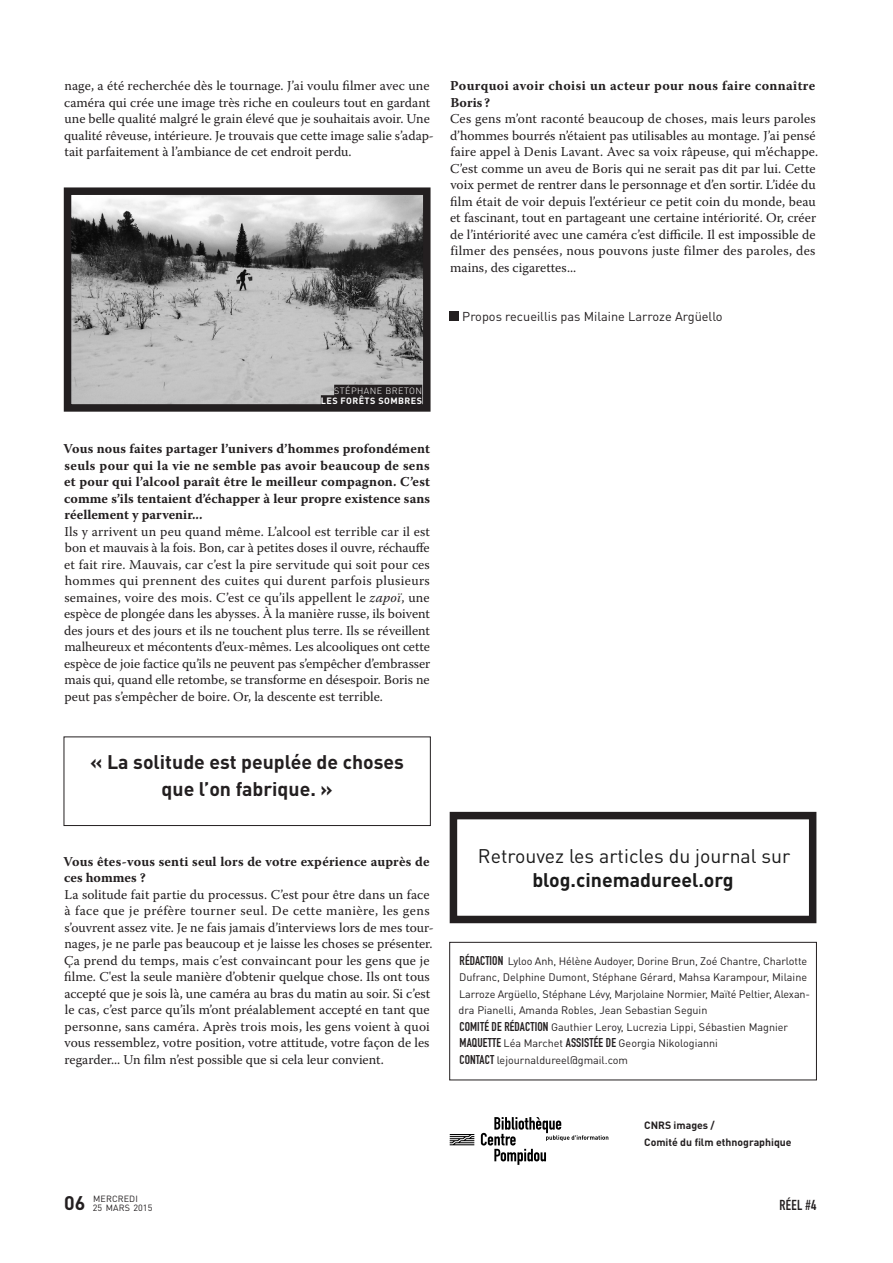
<style>
.page{position:relative;width:893px;height:1263px;background:#fff}
.page>*{position:absolute;margin:0;border:0;box-sizing:border-box;transform-origin:0 0}
.quote{font:19.5px/23.4px "DIN Pro";color:#1a1a1a;text-align:center}
.t1{font:700 19.5px/27px "DIN Pro";color:#231f20;text-align:center}
.t2{font:14.25px "DIN Engschrift Std";color:#231f20}
.texte_courant{font:13.5px/16.5px "Warnock Pro";letter-spacing:.005em;color:#231f20}
.question{font:700 13.5px/16.5px "Warnock Pro";letter-spacing:.015em;color:#231f20}
.signature{font:12.75px "DIN Pro";color:#231f20}
.t3{font:10.8px/16.5px "DIN Pro";color:#231f20}
.t4{font:700 10.5px "DIN Pro";color:#231f20}
.img_legend{font:700 9px "DIN Pro";letter-spacing:.05em;color:#fff}
.img_legend-2{font:300 9px "DIN Pro";letter-spacing:.05em;color:#fff}
.t5{font:9px "DIN Pro";letter-spacing:.01em;color:#231f20}
.t6{font:8.85px "DIN Pro";letter-spacing:.015em;color:#231f20}
.s1{font-style:italic}
.s2{font-weight:700}
.s3{font-family:"DIN Engschrift Std";font-size:12.6px}
.s4{font-size:8.85px}
</style>
<div class="page">
<div style="left:450px;top:312px;width:9px;height:9px;background:#231f20"></div>
<svg style="left:450px;top:1117px;width:158px;height:48px"></svg>
<div style="left:450px;top:812px;width:366px;height:111px;border:8px solid #231f20"></div>
<div style="left:449px;top:942px;width:368px;height:138px;border:1px solid #231f20"></div>
<img style="left:73px;top:196px;width:349px;height:207px">
<div style="left:64px;top:187px;width:367px;height:225px;border:8px solid #231f20"></div>
<div style="left:334px;top:385px;width:88px;height:12px;background:#231f20"></div>
<div style="left:321px;top:395px;width:101px;height:12px;background:#231f20"></div>
<div style="left:64px;top:737px;width:367px;height:89px;border:1px solid #231f20"></div>
<p class="texte_courant" style="left:64px;top:77px;width:371px">nage, a été recherchée dès le tournage. J’ai voulu filmer avec une caméra qui crée une image très riche en couleurs tout en gardant une belle qualité malgré le grain élevé que je souhaitais avoir. Une qualité rêveuse, intérieure. Je trouvais que cette image salie s’adap&shy;tait parfaitement à l’ambiance de cet endroit perdu.</p>
<p class="question" style="left:450px;top:77px;width:367px">Pourquoi avoir choisi un acteur pour nous faire connaître<br>Boris ?</p>
<p class="texte_courant" style="left:450px;top:110px;width:370px">Ces gens m’ont raconté beaucoup de choses, mais leurs paroles d’hommes bourrés n’étaient pas utilisables au montage. J’ai pensé faire appel à Denis Lavant. Avec sa voix râpeuse, qui m’échappe.<br>C’est comme un aveu de Boris qui ne serait pas dit par lui. Cette voix permet de rentrer dans le personnage et d’en sortir. L’idée du film était de voir depuis l’extérieur ce petit coin du monde, beau et fascinant, tout en partageant une certaine intériorité. Or, créer de l’intériorité avec une caméra c’est difficile. Il est impossible de filmer des pensées, nous pouvons juste filmer des paroles, des mains, des cigarettes...</p>
<p class="signature" style="left:462px;top:308px;width:262px">Propos recueillis pas Milaine Larroze Argüello</p>
<p class="img_legend-2" style="left:334px;top:384px;width:89px">STÉPHANE BRETON</p>
<p class="img_legend" style="left:321px;top:395px;width:103px">LES FORÊTS SOMBRES</p>
<p class="question" style="left:64px;top:440px;width:368px;text-align:justify">Vous nous faites partager l’univers d’hommes profondément seuls pour qui la vie ne semble pas avoir beaucoup de sens et pour qui l’alcool paraît être le meilleur compagnon. C’est comme s’ils tentaient d’échapper à leur propre existence sans réellement y parvenir...</p>
<p class="texte_courant" style="left:64px;top:523px;width:368px;text-align:justify">Ils y arrivent un peu quand même. L’alcool est terrible car il est bon et mauvais à la fois. Bon, car à petites doses il ouvre, réchauffe et fait rire. Mauvais, car c’est la pire servitude qui soit pour ces hommes qui prennent des cuites qui durent parfois plusieurs semaines, voire des mois. C’est ce qu’ils appellent le <span class="s1">zapoï</span>, une espèce de plongée dans les abysses. À la manière russe, ils boivent des jours et des jours et ils ne touchent plus terre. Ils se réveillent malheureux et mécontents d’eux-mêmes. Les alcooliques ont cette espèce de joie factice qu’ils ne peuvent pas s’empêcher d’embrasser mais qui, quand elle retombe, se transforme en désespoir. Boris ne peut pas s’empêcher de boire. Or, la descente est terrible.</p>
<p class="t1" style="left:90px;top:748px;width:315px">« La solitude est peuplée de choses que l’on fabrique. »</p>
<p class="question" style="left:64px;top:853px;width:367px">Vous êtes-vous senti seul lors de votre expérience auprès de ces hommes ?</p>
<p class="texte_courant" style="left:64px;top:886px;width:371px">La solitude fait partie du processus. C’est pour être dans un face à face que je préfère tourner seul. De cette manière, les gens s’ouvrent assez vite. Je ne fais jamais d’interviews lors de mes tour&shy;nages, je ne parle pas beaucoup et je laisse les choses se présenter.<br>Ça prend du temps, mais c’est convaincant pour les gens que je filme. C'est la seule manière d’obtenir quelque chose. Ils ont tous accepté que je sois là, une caméra au bras du matin au soir. Si c’est le cas, c’est parce qu’ils m’ont préalablement accepté en tant que personne, sans caméra. Après trois mois, les gens voient à quoi vous ressemblez, votre position, votre attitude, votre façon de les regarder... Un film n’est possible que si cela leur convient.</p>
<p class="quote" style="left:478px;top:844px;width:314px">Retrouvez les articles du journal sur <span class="s2">blog.cinemadureel.org</span></p>
<p class="t3" style="left:459px;top:952px;width:353px"><span class="s3">RÉDACTION</span> Lyloo Anh, Hélène Audoyer, Dorine Brun, Zoé Chantre, Charlotte Dufranc, Delphine Dumont, Stéphane Gérard, Mahsa Karampour, Milaine Larroze Argüello, Stéphane Lévy, Marjolaine Normier, Maïté Peltier, Alexan&shy;dra Pianelli, Amanda Robles, Jean Sebastian Seguin</p>
<p class="t3" style="left:459px;top:1018px;width:330px"><span class="s3">COMITÉ DE RÉDACTION</span> Gauthier Leroy, Lucrezia Lippi, Sébastien Magnier</p>
<p class="t3" style="left:460px;top:1034px;width:260px"><span class="s3">MAQUETTE</span> Léa Marchet <span class="s3">ASSISTÉE DE</span> Georgia Nikologianni</p>
<p class="t3" style="left:459px;top:1051px;width:170px"><span class="s3">CONTACT</span> lejournaldureel@gmail.com</p>
<p class="t4" style="left:644px;top:1118px;width:72px">CNRS images /</p>
<p class="t4" style="left:644px;top:1135px;width:149px">Comité du film ethnographique</p>
<p class="t6" style="left:93px;top:1193px;width:46px">MERCREDI</p>
<p class="t5" style="left:93px;top:1201px;width:61px">25 <span class="s4">MARS</span> 2015</p>
<h1 class="t1" style="left:64px;top:1189px;width:23px">06</h1>
<p class="t2" style="left:780px;top:1197px;width:38px">RÉEL #4</p>
</div>
